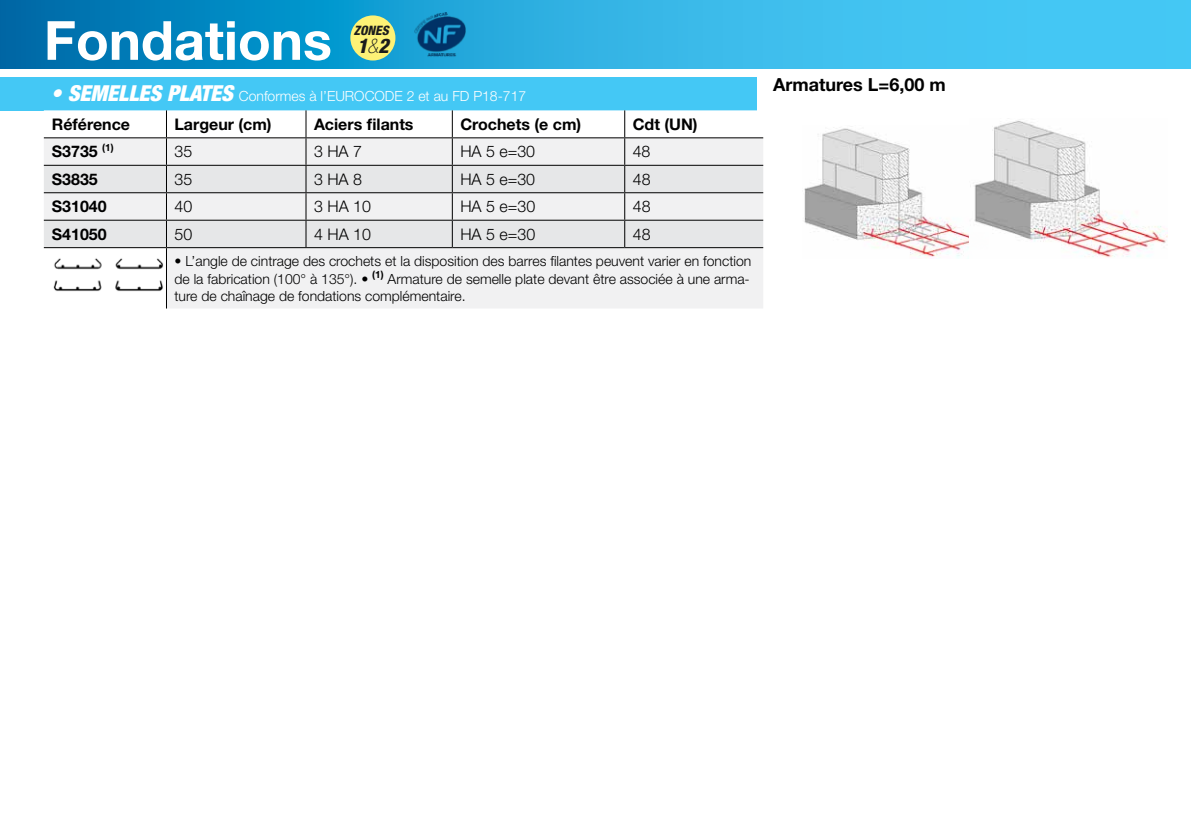
<style>
.page{position:relative;width:1191px;height:840px;background:#fff}
.page>*{position:absolute;margin:0;border:0;box-sizing:border-box;transform-origin:0 0}
.t1{font:700 54px "Helvetica Neue LT Std";color:#fff}
.t2{font:italic 800 condensed 20.2px "Helvetica Neue LT Std";color:#1b1c1c}
.t3{font:700 18px "Helvetica Neue LT Std";color:#000}
.t4{font:300 16px "Helvetica Neue LT Std";color:#000}
.t5{font:700 16px "Helvetica Neue LT Std";color:#000101}
.t6{font:700 16px "Helvetica Neue LT Std";color:#000}
.t7{font:300 14px/17.4px "Helvetica Neue LT Std";color:#000;text-align:justify}
.t8{font:300 14px "Helvetica Neue LT Std";color:#fff}
.t9{font:italic 800 condensed 13px "Helvetica Neue LT Std";color:#1b1c1c}
.s1{font-weight:100}
.s2{font-weight:900;font-style:italic;font-stretch:condensed;font-size:22px}
</style>
<div class="page">
<img style="left:804px;top:128px;width:165px;height:130px">
<img style="left:974px;top:120px;width:193px;height:138px">
<svg style="left:0;top:0;width:1191px;height:68px;background:#27a9dc"></svg>
<div style="left:0;top:77px;width:756px;height:33px;background:#44c8f5"></div>
<svg style="left:44px;top:248px;width:719px;height:60px;fill:#f1f1f2"></svg>
<hr style="left:44px;top:247px;width:122px;height:1px;background:#000">
<hr style="left:166px;top:247px;width:140px;height:1px;background:#000">
<hr style="left:166px;top:248px;width:1px;height:60px;background:#000">
<hr style="left:306px;top:247px;width:146px;height:1px;background:#000">
<hr style="left:452px;top:247px;width:173px;height:1px;background:#000">
<hr style="left:625px;top:247px;width:138px;height:1px;background:#000">
<svg style="left:44px;top:110px;width:719px;height:137px"></svg>
<hr style="left:625px;top:137px;width:138px;height:1px;background:#000">
<img style="left:52px;top:255px;width:112px;height:38px">
<div style="left:350px;top:15px;width:45px;height:45px;background:#fdf276;border-radius:50%"></div>
<img style="left:415px;top:13px;width:53px;height:45px">
<h1 class="t1" style="left:44px;top:7px;width:289px">Fondations</h1>
<p class="t9" style="left:354px;top:22px;width:36px">ZONES</p>
<h2 class="t2" style="left:357px;top:33px;width:33px">1<span class="s1">&amp;</span>2</h2>
<p class="t8" style="left:51px;top:88px;width:477px"><span class="s2">• SEMELLES PLATES</span> Conformes à l’EUROCODE 2 et au FD P18-717</p>
<p class="t3" style="left:773px;top:73px;width:174px">Armatures L=6,00 m</p>
<p class="t5" style="left:52px;top:114px;width:80px">Référence</p>
<p class="t5" style="left:174px;top:114px;width:99px">Largeur (cm)</p>
<p class="t5" style="left:314px;top:114px;width:101px">Aciers filants</p>
<p class="t5" style="left:460px;top:114px;width:122px">Crochets (e cm)</p>
<p class="t5" style="left:633px;top:114px;width:66px">Cdt (UN)</p>
<p class="t6" style="left:52px;top:142px;width:63px">S3735 <sup>(1)</sup></p>
<p class="t4" style="left:174px;top:142px;width:19px">35</p>
<p class="t4" style="left:314px;top:142px;width:50px">3 HA 7</p>
<p class="t4" style="left:460px;top:142px;width:76px">HA 5 e=30</p>
<p class="t4" style="left:633px;top:142px;width:19px">48</p>
<p class="t6" style="left:52px;top:169px;width:47px">S3835</p>
<p class="t4" style="left:174px;top:169px;width:19px">35</p>
<p class="t4" style="left:314px;top:169px;width:50px">3 HA 8</p>
<p class="t4" style="left:460px;top:169px;width:76px">HA 5 e=30</p>
<p class="t4" style="left:633px;top:169px;width:19px">48</p>
<p class="t6" style="left:52px;top:196px;width:56px">S31040</p>
<p class="t4" style="left:174px;top:196px;width:19px">40</p>
<p class="t4" style="left:314px;top:196px;width:58px">3 HA 10</p>
<p class="t4" style="left:460px;top:196px;width:76px">HA 5 e=30</p>
<p class="t4" style="left:633px;top:196px;width:19px">48</p>
<p class="t6" style="left:52px;top:224px;width:56px">S41050</p>
<p class="t4" style="left:174px;top:224px;width:19px">50</p>
<p class="t4" style="left:314px;top:224px;width:58px">4 HA 10</p>
<p class="t4" style="left:460px;top:224px;width:76px">HA 5 e=30</p>
<p class="t4" style="left:633px;top:224px;width:19px">48</p>
<p class="t7" style="left:174px;top:251px;width:578px">• L’angle de cintrage des crochets et la disposition des barres filantes peuvent varier en fonction de la fabrication (100° à 135°). • <sup>(1)</sup> Armature de semelle plate devant être associée à une arma&shy;ture de chaînage de fondations complémentaire.</p>
</div>
